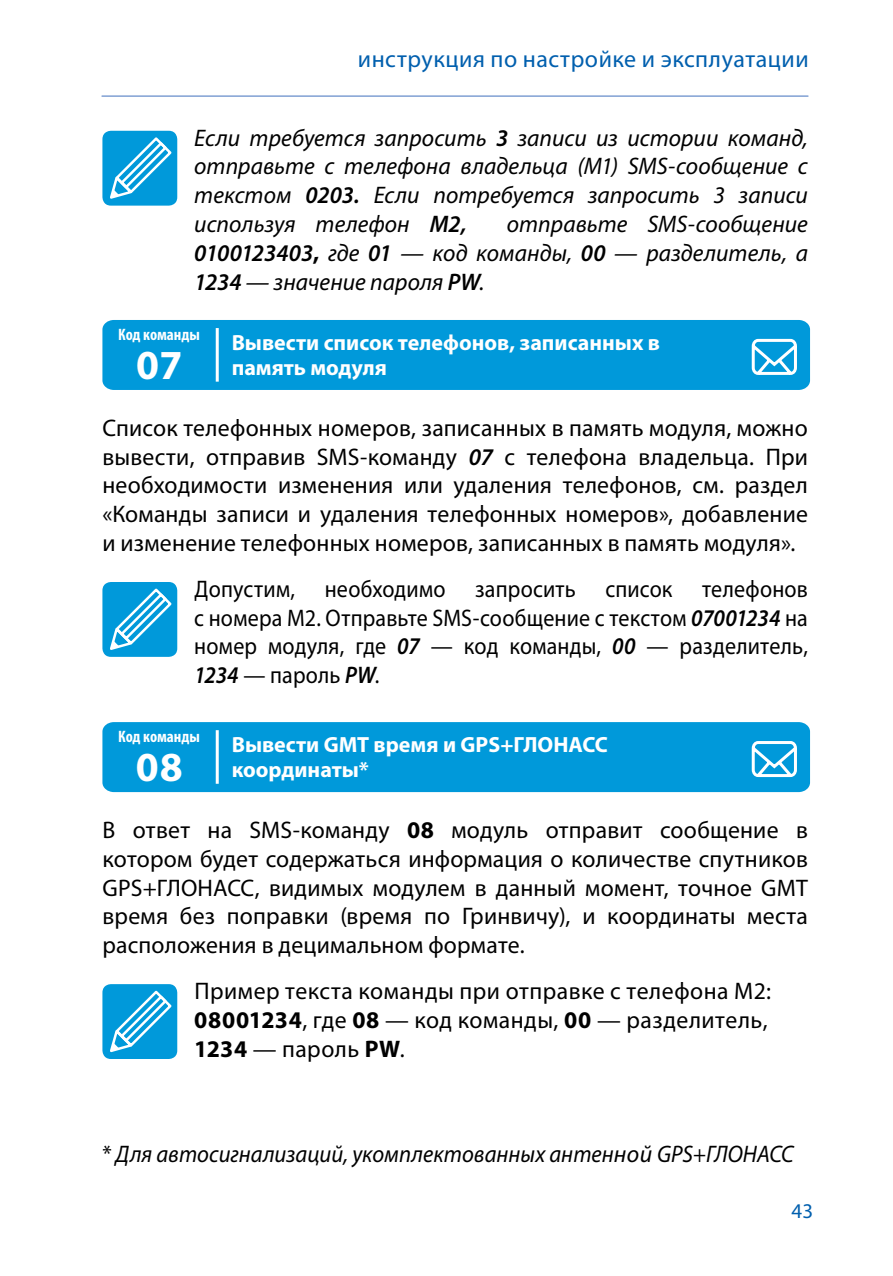
<style>
.page{position:relative;width:893px;height:1276px;background:#fff}
.page>*{position:absolute;margin:0;border:0;box-sizing:border-box;transform-origin:0 0}
.t1{font:700 41.4px "Myriad Pro";color:#fff}
.t2{font:24px/28.8px "Myriad Pro";letter-spacing:.01em;color:#000;text-align:justify}
.t3{font:italic 24px/28.8px "Myriad Pro";letter-spacing:.005em;color:#000;text-align:justify}
.t4{font:24px/28.8px "Myriad Pro";letter-spacing:.01em;color:#000;text-align:justify;scale:.92 1}
.t5{font:italic 24px "Myriad Pro";letter-spacing:.005em;color:#000;scale:.94 1}
.t6{font:24px "Myriad Pro";letter-spacing:.02em;color:#005fae}
.t7{font:700 21.9px/24.6px "Myriad Pro";color:#fff}
.t8{font:21px "Myriad Pro";color:#005fae}
.t9{font:700 condensed 16.5px "Myriad Pro";color:#fff}
.s1{font-weight:600}
.s2{font-weight:700;font-style:normal}
.s3{font-weight:600;font-style:italic}
.s4{font-size:22.2px}
.s5{font-weight:700}
.s6{font-style:normal}
</style>
<div class="page">
<hr style="left:102px;top:95px;width:706px;height:2px;background:#80a0d3">
<div style="left:102px;top:131px;width:75px;height:75px;background:#0099da;border-radius:8px"></div>
<svg style="left:110px;top:137px;width:62px;height:62px"></svg>
<div style="left:102px;top:320px;width:708px;height:70px;background:#0099da"></div>
<hr style="left:216px;top:328px;width:3px;height:54px;background:#fff">
<svg style="left:749px;top:337px;width:51px;height:41px"></svg>
<div style="left:102px;top:582px;width:75px;height:75px;background:#0099da;border-radius:8px"></div>
<svg style="left:110px;top:588px;width:62px;height:62px"></svg>
<div style="left:102px;top:722px;width:708px;height:70px;background:#0099da"></div>
<hr style="left:216px;top:730px;width:3px;height:54px;background:#fff">
<svg style="left:749px;top:739px;width:51px;height:41px"></svg>
<div style="left:102px;top:984px;width:75px;height:75px;background:#0099da;border-radius:8px"></div>
<svg style="left:110px;top:990px;width:62px;height:63px"></svg>
<p class="t6" style="left:358px;top:44px;width:452px">инструкция по настройке и эксплуатации</p>
<p class="t3" style="left:194px;top:123px;width:615px">Если требуется запросить <span class="s1">3</span> записи из истории команд, отправьте с телефона владельца (M1) SMS-сообщение с текстом <span class="s1">0203.</span> Если потребуется запросить 3 записи используя телефон <span class="s1">M2,</span></p>
<p class="t3" style="left:194px;top:209px;width:615px;text-indent:313px">отправьте SMS-сообщение <span class="s1">0100123403</span><span class="s2">,</span> где <span class="s1">01</span> — код команды, <span class="s1">00</span> — разделитель, а <span class="s1">1234</span> — значение пароля <span class="s1">PW</span>.</p>
<p class="t9" style="left:118px;top:324px;width:83px">Код команды</p>
<p class="t7" style="left:232px;top:330px;width:430px">Вывести список телефонов, записанных в память модуля</p>
<p class="t2" style="left:102px;top:413px;width:707px">Список телефонных номеров, записанных в память модуля, можно вывести, отправив SMS-команду <span class="s3">07</span> с телефона владельца. При необходимости изменения или удаления телефонов, см. раздел «Команды записи и удаления телефонных номеров», добавление и изменение телефонных номеров, записанных в память модуля».</p>
<p class="t4" style="left:194px;top:574px;width:668px">Допустим, необходимо запросить список телефонов с номера M2. Отправьте SMS-сообщение с текстом <span class="s3">07001234</span> на номер модуля, где <span class="s3">07</span> — код команды, <span class="s3">00</span> — разделитель, <span class="s3">1234</span> — пароль <span class="s3">PW</span>.</p>
<h1 class="t1" style="left:136px;top:338px;width:48px">07</h1>
<p class="t9" style="left:118px;top:726px;width:83px">Код команды</p>
<p class="t7" style="left:232px;top:732px;width:378px">Вывести GMT время и GPS+ГЛОНАСС координаты<span class="s4">*</span></p>
<p class="t2" style="left:102px;top:815px;width:707px">В ответ на SMS-команду <span class="s5">08</span> модуль отправит сообщение в котором будет содержаться информация о количестве спутников GPS+ГЛОНАСС, видимых модулем в данный момент, точное GMТ время без поправки (время по Гринвичу), и координаты места расположения в децимальном формате.</p>
<p class="t2" style="left:194px;top:976px;width:578px;text-align:left">Пример текста команды при отправке с телефона M2:<br><span class="s5">08001234</span>, где <span class="s5">08</span> — код команды, <span class="s5">00</span> — разделитель,<br><span class="s5">1234</span> — пароль <span class="s5">PW</span>.</p>
<h1 class="t1" style="left:136px;top:740px;width:49px">08</h1>
<p class="t5" style="left:102px;top:1139px;width:737px"><span class="s6">*</span> Для автосигнализаций, укомплектованных антенной GPS+ГЛОНАСС</p>
<p class="t8" style="left:792px;top:1197px;width:23px">43</p>
</div>
